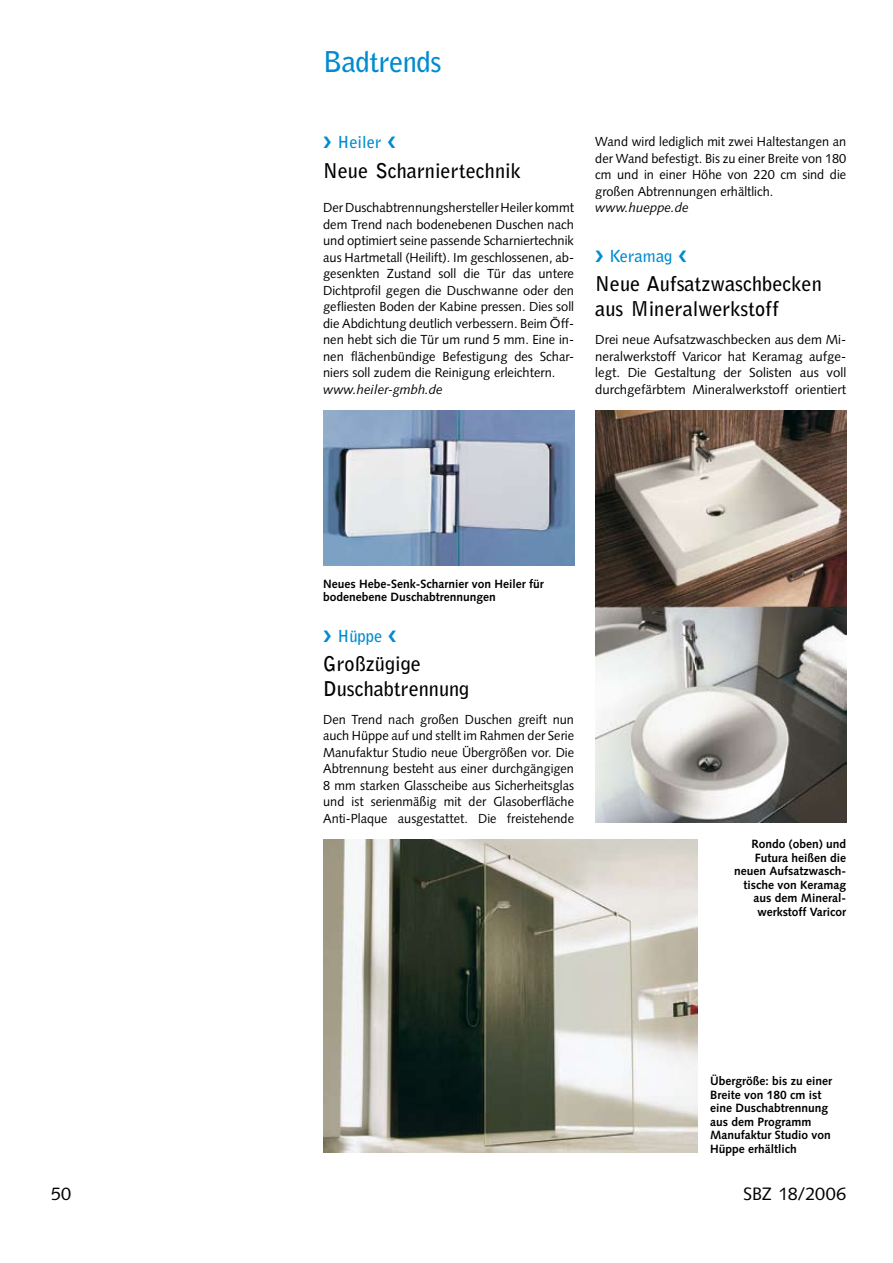
<style>
.page{position:relative;width:893px;height:1263px;background:#fff}
.page>*{position:absolute;margin:0;border:0;box-sizing:border-box;transform-origin:0 0}
.t1{font:700 28.5px "Bell Gothic Std";letter-spacing:-.015em;color:#008bd0}
.t2{font:700 20.25px/24.8px "Bell Gothic Std";color:#000}
.t3{font:18px "Syntax LT Std";color:#000}
.t4{font:700 16.5px "Bell Gothic Std";color:#008bd0}
.t5{font:13.2px/16.5px "Syntax LT Std";color:#000;text-align:justify}
.t6{font:italic 13.2px "Syntax LT Std";color:#000}
.t7{font:700 12px/13.5px "Syntax LT Std";color:#000}
</style>
<div class="page">
<img style="left:323px;top:410px;width:251px;height:156px">
<img style="left:323px;top:839px;width:374px;height:313px">
<img style="left:595px;top:410px;width:251px;height:413px">
<h1 class="t1" style="left:323px;top:45px;width:120px">Badtrends</h1>
<p class="t4" style="left:323px;top:132px;width:74px">❯ Heiler ❮</p>
<h2 class="t2" style="left:323px;top:158px;width:199px">Neue Scharniertechnik</h2>
<p class="t5" style="left:323px;top:199px;width:252px">Der Duschabtrennungshersteller Heiler kommt dem Trend nach bodenebenen Duschen nach und optimiert seine passende Scharniertechnik aus Hartmetall (Heilift). Im geschlossenen, ab&shy;gesenkten Zustand soll die Tür das untere Dichtprofil gegen die Duschwanne oder den gefliesten Boden der Kabine pressen. Dies soll die Abdichtung deutlich verbessern. Beim Öff&shy;nen hebt sich die Tür um rund 5 mm. Eine in&shy;nen flächenbündige Befestigung des Schar&shy;niers soll zudem die Reinigung erleichtern.</p>
<p class="t6" style="left:323px;top:381px;width:121px">www.heiler-gmbh.de</p>
<p class="t5" style="left:595px;top:133px;width:252px">Wand wird lediglich mit zwei Haltestangen an der Wand befestigt. Bis zu einer Breite von 180 cm und in einer Höhe von 220 cm sind die großen Abtrennungen erhältlich.</p>
<p class="t6" style="left:595px;top:200px;width:95px">www.hueppe.de</p>
<p class="t4" style="left:595px;top:246px;width:93px">❯ Keramag ❮</p>
<h2 class="t2" style="left:595px;top:272px;width:228px">Neue Aufsatzwaschbecken aus Mineralwerkstoff</h2>
<p class="t5" style="left:595px;top:331px;width:252px">Drei neue Aufsatzwaschbecken aus dem Mi&shy;neralwerkstoff Varicor hat Keramag aufge&shy;legt. Die Gestaltung der Solisten aus voll durchgefärbtem Mineralwerkstoff orientiert</p>
<p class="t7" style="left:323px;top:577px;width:222px">Neues Hebe-Senk-Scharnier von Heiler für bodenebene Duschabtrennungen</p>
<p class="t4" style="left:323px;top:626px;width:75px">❯ Hüppe ❮</p>
<h2 class="t2" style="left:323px;top:652px;width:148px">Großzügige<br>Duschabtrennung</h2>
<p class="t5" style="left:323px;top:711px;width:252px">Den Trend nach großen Duschen greift nun auch Hüppe auf und stellt im Rahmen der Serie Manufaktur Studio neue Übergrößen vor. Die Abtrennung besteht aus einer durchgängigen 8 mm starken Glasscheibe aus Sicherheitsglas und ist serienmäßig mit der Glasoberfläche Anti-Plaque ausgestattet. Die freistehende</p>
<p class="t7" style="left:734px;top:837px;width:113px;text-align:right">Rondo (oben) und<br>Futura heißen die neuen Aufsatzwasch&shy;tische von Keramag aus dem Mineral&shy;werkstoff Varicor</p>
<p class="t7" style="left:710px;top:1074px;width:124px">Übergröße: bis zu einer<br>Breite von 180 cm ist eine Duschabtrennung aus dem Programm<br>Manufaktur Studio von<br>Hüppe erhältlich</p>
<h3 class="t3" style="left:51px;top:1183px;width:22px">50</h3>
<h3 class="t3" style="left:743px;top:1183px;width:105px">SBZ 18/2006</h3>
</div>
